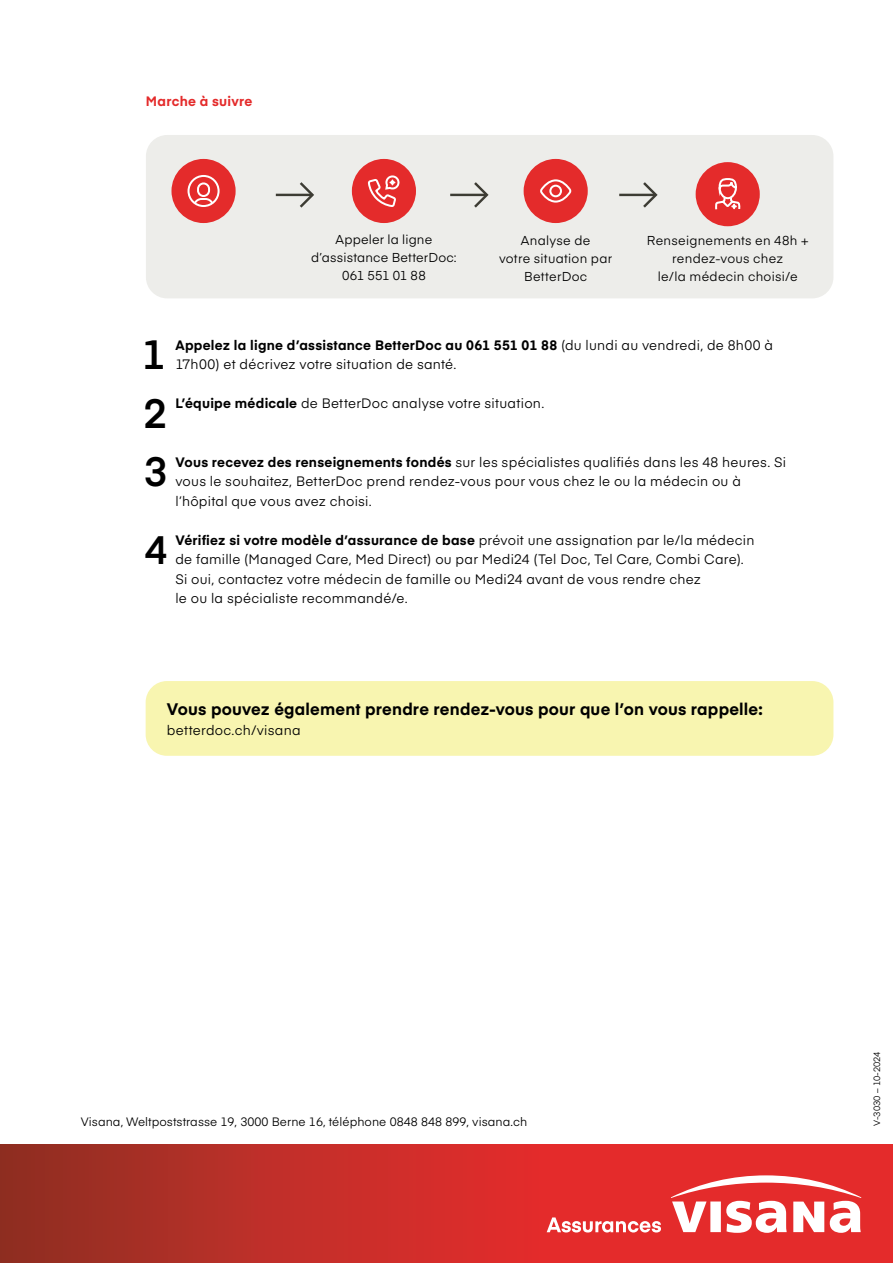
<style>
.page{position:relative;width:893px;height:1263px;background:#fff}
.page>*{position:absolute;margin:0;border:0;box-sizing:border-box;transform-origin:0 0}
.t1{font:600 40.35px "Eina 03";color:#000}
.t2{font:600 39.15px "Eina 03";color:#000}
.t3{font:700 16.5px "Eina 03";letter-spacing:.01em;color:#000}
.t4{font:13.5px/19.5px "Eina 03";letter-spacing:.02em;color:#000}
.t5{font:700 13.5px "Eina 03";letter-spacing:.02em;color:#e42b2b}
.t6{font:12.75px/18px "Eina 03";letter-spacing:.02em;color:#000;text-align:center}
.t7{font:12px "Eina 03";letter-spacing:.005em;color:#000}
.t8{font:9px "Eina 03";color:#000}
.s1{font-weight:700}
</style>
<div class="page">
<div style="left:146px;top:681px;width:687px;height:75px;background:#f8f5b0;border-radius:21px"></div>
<div style="left:146px;top:135px;width:687px;height:163px;background:#ededea;border-radius:21px"></div>
<hr style="left:276px;top:194px;width:36px;height:2px;background:#3d3c34">
<svg style="left:298px;top:182px;width:16px;height:26px"></svg>
<hr style="left:450px;top:194px;width:37px;height:2px;background:#3d3c34">
<svg style="left:472px;top:182px;width:17px;height:26px"></svg>
<hr style="left:619px;top:194px;width:37px;height:2px;background:#3d3c34">
<svg style="left:641px;top:182px;width:17px;height:26px"></svg>
<div style="left:352px;top:159px;width:64px;height:64px;background:#e42b2b;border-radius:50%"></div>
<svg style="left:368px;top:175px;width:32px;height:32px"></svg>
<div style="left:171px;top:159px;width:65px;height:64px;background:#e42b2b;border-radius:50%"></div>
<div style="left:197px;top:182px;width:13px;height:15px;border:2px solid #fff;border-radius:6px"></div>
<svg style="left:192px;top:198px;width:23px;height:8px"></svg>
<div style="left:188px;top:175px;width:32px;height:32px;border:2px solid #fff;border-radius:50%"></div>
<div style="left:524px;top:159px;width:64px;height:64px;background:#e42b2b;border-radius:50%"></div>
<svg style="left:540px;top:179px;width:32px;height:24px"></svg>
<div style="left:696px;top:162px;width:64px;height:64px;background:#e42b2b;border-radius:50%"></div>
<svg style="left:713px;top:178px;width:28px;height:49px"></svg>
<svg style="left:0;top:1144px;width:893px;height:119px;background:#c82d28"></svg>
<svg style="left:671px;top:1175px;width:190px;height:58px"></svg>
<svg style="left:547px;top:1217px;width:114px;height:15px"></svg>
<p class="t5" style="left:146px;top:92px;width:108px">Marche à suivre</p>
<p class="t6" style="left:311px;top:230px;width:147px">Appeler la ligne d’assistance BetterDoc:<br>061 551 01 88</p>
<p class="t6" style="left:499px;top:230px;width:115px">Analyse de<br>votre situation par<br>BetterDoc</p>
<p class="t6" style="left:647px;top:230px;width:163px">Renseignements en 48h + rendez-vous chez<br>le/la médecin choisi/e</p>
<p class="t1" style="left:142px;top:325px;width:25px">1</p>
<p class="t4" style="left:175px;top:334px;width:599px"><span class="s1">Appelez la ligne d’assistance BetterDoc au 061 551 01 88</span> (du lundi au vendredi, de 8h00 à<br>17h00) et décrivez votre situation de santé.</p>
<p class="t1" style="left:144px;top:383px;width:25px">2</p>
<p class="t4" style="left:175px;top:392px;width:370px"><span class="s1">L’équipe médicale</span> de BetterDoc analyse votre situation.</p>
<p class="t1" style="left:144px;top:442px;width:25px">3</p>
<p class="t4" style="left:175px;top:451px;width:612px"><span class="s1">Vous recevez des renseignements fondés</span> sur les spécialistes qualifiés dans les 48 heures. Si vous le souhaitez, BetterDoc prend rendez-vous pour vous chez le ou la médecin ou à l’hôpital que vous avez choisi.</p>
<p class="t2" style="left:145px;top:521px;width:24px">4</p>
<p class="t4" style="left:175px;top:529px;width:580px"><span class="s1">Vérifiez si votre modèle d’assurance de base</span> prévoit une assignation par le/la médecin de famille (Managed Care, Med Direct) ou par Medi24 (Tel Doc, Tel Care, Combi Care).<br>Si oui, contactez votre médecin de famille ou Medi24 avant de vous rendre chez<br>le ou la spécialiste recommandé/e.</p>
<p class="t3" style="left:167px;top:697px;width:597px">Vous pouvez également prendre rendez-vous pour que l’on vous rappelle:</p>
<p class="t4" style="left:167px;top:719px;width:135px">betterdoc.ch/visana</p>
<p class="t7" style="left:81px;top:1112px;width:448px">Visana, Weltpoststrasse 19, 3000 Berne 16, téléphone 0848 848 899, visana.ch</p>
<p class="t8" style="left:870px;top:1126px;width:76px;rotate:-90deg">V-3030 – 10-2024</p>
</div>
